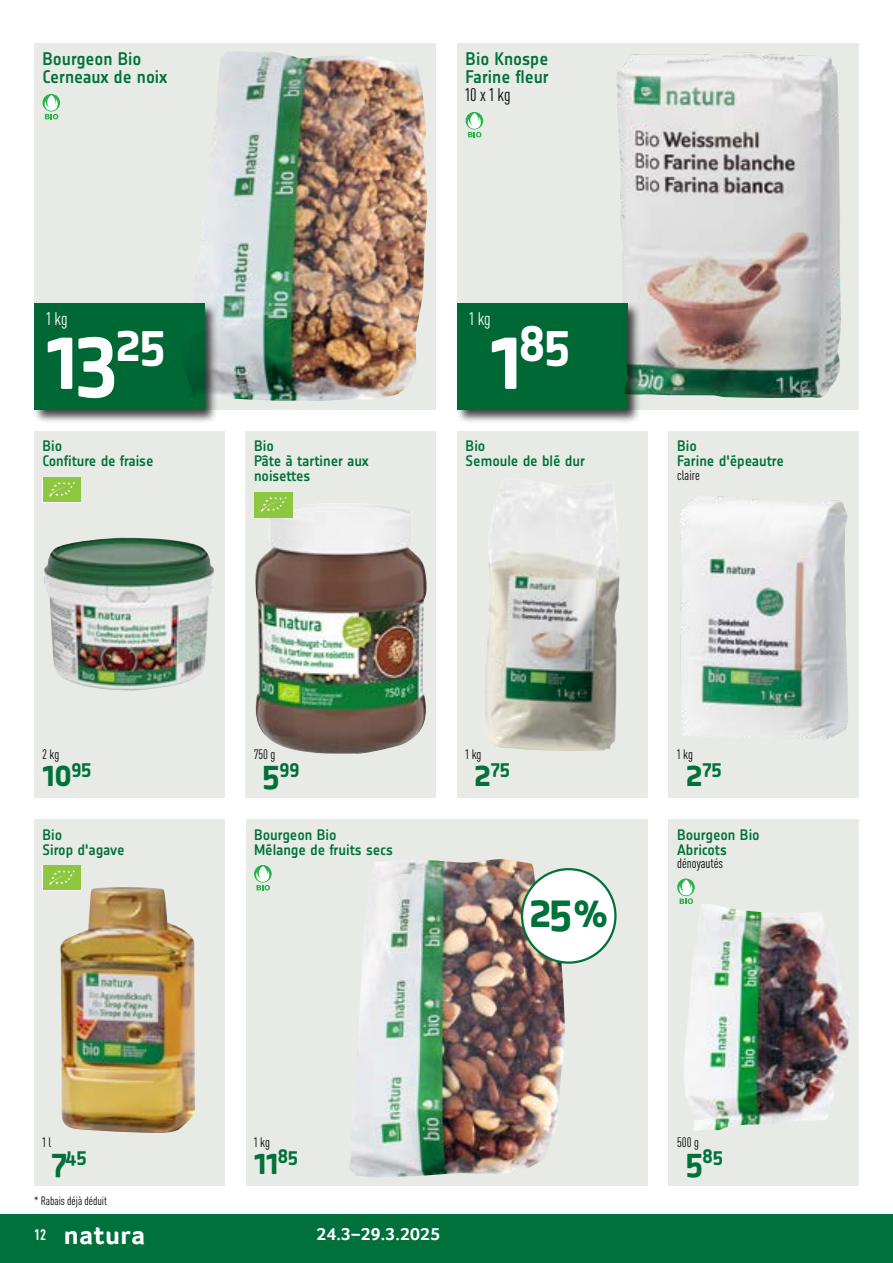
<style>
.page{position:relative;width:893px;height:1263px;background:#fff}
.page>*{position:absolute;margin:0;border:0;box-sizing:border-box;transform-origin:0 0}
.NAT_Preis_Hot{font:700 84px "Notes Soft";color:#fff}
.NAT_Preis_Hot-2{font:700 48.9px "Notes Soft";color:#fff}
.Preis_HOT{font:700 43.35px "Notes Soft";color:#00713b}
.NAT_Preis{font:700 33px "Notes Soft";color:#00713b}
.t1{font:700 26.7px "Transgourmet";letter-spacing:.02em;color:#fff}
.NAT_Preis-2{font:700 19.2px "Notes Soft";letter-spacing:-.02em;color:#00713b}
.t2{font:500 18px/18px "Notes Soft";letter-spacing:-.005em;color:#00713b}
.t3{font:700 18px "Transgourmet";letter-spacing:.01em;color:#fff}
.AM_Text{font:condensed 18px "DINOT";color:#fff}
.t4{font:condensed 18px "DINOT";color:#000}
.t5{font:500 15px/15px "Notes Soft";letter-spacing:-.005em;color:#00713b}
.AM_Text-2{font:condensed 13.5px "DINOT";color:#000}
.t6{font:condensed 12px "DINOT";color:#000}
.s1{font-size:84px}
.s2{font-size:33px}
.s3{font-size:37.2px}
.s4{font-family:"DINOT";font-stretch:condensed;font-size:15px}
</style>
<div class="page">
<div style="left:34px;top:43px;width:402px;height:366px;background:#e8ebe5"></div>
<div style="left:457px;top:43px;width:402px;height:366px;background:#e8ebe5"></div>
<div style="left:34px;top:431px;width:190px;height:367px;background:#e8ebe5"></div>
<div style="left:246px;top:431px;width:190px;height:367px;background:#e8ebe5"></div>
<div style="left:457px;top:431px;width:190px;height:367px;background:#e8ebe5"></div>
<div style="left:669px;top:431px;width:190px;height:367px;background:#e8ebe5"></div>
<div style="left:34px;top:819px;width:190px;height:367px;background:#e8ebe5"></div>
<div style="left:246px;top:819px;width:401px;height:367px;background:#e8ebe5"></div>
<div style="left:669px;top:819px;width:190px;height:367px;background:#e8ebe5"></div>
<div style="left:0;top:1214px;width:893px;height:49px;background:#00713b"></div>
<img style="left:196px;top:51px;width:231px;height:350px">
<img style="left:616px;top:54px;width:225px;height:344px">
<img style="left:44px;top:538px;width:170px;height:153px">
<img style="left:255px;top:503px;width:172px;height:251px">
<img style="left:485px;top:479px;width:135px;height:272px">
<img style="left:680px;top:495px;width:168px;height:245px">
<img style="left:60px;top:887px;width:136px;height:246px">
<img style="left:349px;top:859px;width:216px;height:318px">
<img style="left:684px;top:904px;width:166px;height:227px">
<div style="left:522px;top:869px;width:93px;height:93px;background:#fff;border-radius:50%"></div>
<div style="left:521px;top:868px;width:96px;height:96px;border:2px solid #00713b;border-radius:50%"></div>
<div style="left:32px;top:301px;width:186px;height:123px;background:#000;opacity:.75"></div>
<div style="left:34px;top:303px;width:170px;height:106px;background:#006834"></div>
<svg style="left:43px;top:94px;width:17px;height:17px"></svg>
<svg style="left:44px;top:95px;width:15px;height:24px"></svg>
<div style="left:455px;top:301px;width:186px;height:123px;background:#000;opacity:.75"></div>
<div style="left:457px;top:303px;width:170px;height:106px;background:#006834"></div>
<svg style="left:466px;top:112px;width:17px;height:17px"></svg>
<svg style="left:467px;top:113px;width:15px;height:24px"></svg>
<div style="left:43px;top:477px;width:38px;height:25px;background:#8dc63f"></div>
<svg style="left:49px;top:482px;width:26px;height:15px"></svg>
<div style="left:254px;top:492px;width:39px;height:25px;background:#8dc63f"></div>
<svg style="left:260px;top:497px;width:27px;height:15px"></svg>
<div style="left:43px;top:865px;width:38px;height:25px;background:#8dc63f"></div>
<svg style="left:49px;top:870px;width:26px;height:15px"></svg>
<svg style="left:254px;top:865px;width:18px;height:17px"></svg>
<svg style="left:255px;top:866px;width:16px;height:24px"></svg>
<svg style="left:677px;top:878px;width:18px;height:18px"></svg>
<svg style="left:678px;top:880px;width:16px;height:24px"></svg>
<p class="t2" style="left:43px;top:50px;width:126px">Bourgeon Bio<br>Cerneaux de noix</p>
<p class="AM_Text" style="left:46px;top:308px;width:23px">1 kg</p>
<p class="NAT_Preis_Hot" style="left:46px;top:313px;width:122px">13<sup>25</sup></p>
<p class="t5" style="left:43px;top:438px;width:113px">Bio<br>Confiture de fraise</p>
<p class="t5" style="left:254px;top:438px;width:116px">Bio<br>Pâte à tartiner aux</p>
<p class="t5" style="left:254px;top:468px;width:58px">noisettes</p>
<p class="t2" style="left:466px;top:50px;width:85px">Bio Knospe<br>Farine fleur</p>
<p class="t4" style="left:466px;top:85px;width:47px">10 x 1 kg</p>
<p class="AM_Text" style="left:470px;top:308px;width:23px">1 kg</p>
<p class="NAT_Preis_Hot-2" style="left:490px;top:316px;width:82px"><span class="s1">1</span>85</p>
<p class="t5" style="left:466px;top:438px;width:121px">Bio<br>Semoule de blé dur</p>
<p class="t5" style="left:677px;top:438px;width:108px">Bio<br>Farine d'épeautre</p>
<p class="AM_Text-2" style="left:677px;top:467px;width:24px">claire</p>
<p class="AM_Text-2" style="left:43px;top:746px;width:18px">2 kg</p>
<p class="NAT_Preis" style="left:43px;top:756px;width:51px">10<sup>95</sup></p>
<p class="t5" style="left:43px;top:827px;width:84px">Bio<br>Sirop d'agave</p>
<p class="AM_Text-2" style="left:254px;top:746px;width:23px">750 g</p>
<p class="NAT_Preis-2" style="left:262px;top:757px;width:39px"><span class="s2">5</span>99</p>
<p class="t5" style="left:254px;top:827px;width:140px">Bourgeon Bio<br>Mélange de fruits secs</p>
<p class="AM_Text-2" style="left:466px;top:746px;width:17px">1 kg</p>
<p class="NAT_Preis-2" style="left:474px;top:757px;width:38px"><span class="s2">2</span>75</p>
<p class="Preis_HOT" style="left:529px;top:888px;width:81px">25 <span class="s3">%</span></p>
<p class="AM_Text-2" style="left:677px;top:746px;width:17px">1 kg</p>
<p class="NAT_Preis-2" style="left:685px;top:757px;width:38px"><span class="s2">2</span>75</p>
<p class="t5" style="left:677px;top:827px;width:84px">Bourgeon Bio<br>Abricots</p>
<p class="AM_Text-2" style="left:677px;top:855px;width:47px">dénoyautés</p>
<p class="AM_Text-2" style="left:43px;top:1135px;width:10px">1 l</p>
<p class="NAT_Preis-2" style="left:51px;top:1145px;width:38px"><span class="s2">7</span>45</p>
<p class="t6" style="left:34px;top:1194px;width:75px">* Rabais déjà déduit</p>
<p class="AM_Text-2" style="left:254px;top:1135px;width:17px">1 kg</p>
<p class="NAT_Preis" style="left:254px;top:1144px;width:46px">11<sup>85</sup></p>
<h3 class="t1" style="left:34px;top:1220px;width:113px"><span class="s4">12</span> natura</h3>
<p class="t3" style="left:316px;top:1224px;width:125px">24.3–29.3.2025</p>
<p class="AM_Text-2" style="left:677px;top:1135px;width:23px">500 g</p>
<p class="NAT_Preis-2" style="left:685px;top:1145px;width:39px"><span class="s2">5</span>85</p>
</div>
